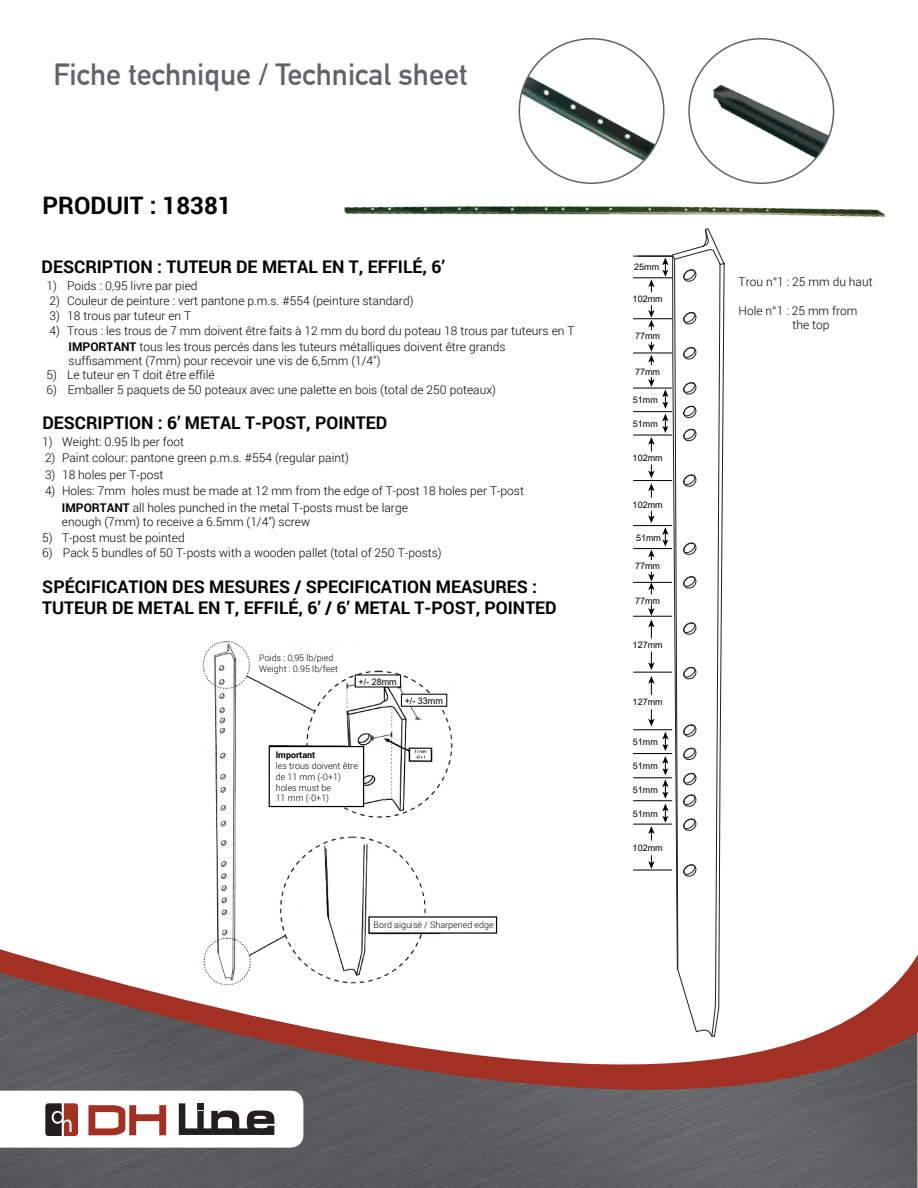
<style>
.page{position:relative;width:918px;height:1188px;background:#fff}
.page>*{position:absolute;margin:0;border:0;box-sizing:border-box;transform-origin:0 0}
.t1{font:700 30px "DIN Alternate";color:#626366}
.t2{font:700 24.15px "Roboto";color:#000}
.t3{font:700 17.4px/21px "Roboto";color:#000}
.t4{font:300 12px/15px "Roboto";color:#000}
.t5{font:300 9px/10.6px "Roboto";color:#000}
.t6{font:9px "Arial";color:#000}
.t7{font:700 9px "Roboto";color:#000}
.s1{font-weight:700}
</style>
<div class="page">
<img style="left:519px;top:46px;width:143px;height:137px">
<img style="left:691px;top:39px;width:143px;height:144px">
<img style="left:344px;top:206px;width:541px;height:11px">
<svg style="left:671px;top:228px;width:54px;height:578px"></svg>
<svg style="left:702px;top:229px;width:7px;height:19px"></svg>
<hr style="left:633px;top:318px;width:39px;height:1px;background:#000">
<hr style="left:633px;top:388px;width:39px;height:1px;background:#000">
<hr style="left:633px;top:411px;width:39px;height:1px;background:#000">
<hr style="left:633px;top:480px;width:39px;height:1px;background:#000">
<hr style="left:633px;top:525px;width:39px;height:1px;background:#000">
<hr style="left:633px;top:582px;width:39px;height:1px;background:#000">
<hr style="left:633px;top:672px;width:39px;height:1px;background:#000">
<hr style="left:633px;top:729px;width:39px;height:1px;background:#000">
<hr style="left:633px;top:548px;width:39px;height:1px;background:#000">
<hr style="left:633px;top:616px;width:39px;height:1px;background:#000">
<hr style="left:633px;top:435px;width:39px;height:1px;background:#000">
<hr style="left:633px;top:277px;width:39px;height:1px;background:#000">
<hr style="left:633px;top:353px;width:39px;height:1px;background:#000">
<hr style="left:633px;top:256px;width:39px;height:1px;background:#000">
<svg style="left:648px;top:550px;width:7px;height:10px"></svg>
<svg style="left:648px;top:572px;width:7px;height:22px"></svg>
<svg style="left:648px;top:377px;width:7px;height:10px"></svg>
<svg style="left:648px;top:342px;width:7px;height:23px"></svg>
<svg style="left:648px;top:306px;width:7px;height:24px"></svg>
<svg style="left:648px;top:279px;width:7px;height:13px"></svg>
<svg style="left:648px;top:437px;width:7px;height:14px"></svg>
<svg style="left:648px;top:652px;width:7px;height:18px"></svg>
<svg style="left:648px;top:605px;width:7px;height:33px"></svg>
<svg style="left:648px;top:710px;width:7px;height:16px"></svg>
<svg style="left:648px;top:676px;width:7px;height:19px"></svg>
<svg style="left:648px;top:511px;width:7px;height:12px"></svg>
<svg style="left:648px;top:465px;width:7px;height:32px"></svg>
<svg style="left:662px;top:255px;width:50px;height:551px"></svg>
<hr style="left:633px;top:777px;width:39px;height:1px;background:#000">
<hr style="left:633px;top:800px;width:39px;height:1px;background:#000">
<hr style="left:633px;top:753px;width:39px;height:1px;background:#000">
<img style="left:202px;top:641px;width:251px;height:165px">
<div style="left:275px;top:647px;width:139px;height:15px;background:#fff"></div>
<div style="left:401px;top:694px;width:46px;height:13px;background:#fff"></div>
<svg style="left:355px;top:674px;width:46px;height:14px"></svg>
<div style="left:269px;top:746px;width:95px;height:61px;background:#fff;border:1px solid #000"></div>
<svg style="left:0;top:806px;width:917px;height:382px"></svg>
<svg style="left:0;top:1091px;width:303px;height:57px"></svg>
<div style="left:197px;top:1103px;width:7px;height:6px;background:#231f20"></div>
<h1 class="t1" style="left:53px;top:52px;width:415px">Fiche technique / Technical sheet</h1>
<h2 class="t2" style="left:43px;top:188px;width:191px">PRODUIT : 18381</h2>
<h3 class="t3" style="left:42px;top:255px;width:405px">DESCRIPTION : TUTEUR DE METAL EN T, EFFILÉ, 6’</h3>
<p class="t4" style="left:46px;top:278px;width:153px">1) Poids : 0,95 livre par pied</p>
<p class="t4" style="left:49px;top:293px;width:366px">2) Couleur de peinture : vert pantone p.m.s. #554 (peinture standard)</p>
<p class="t4" style="left:49px;top:308px;width:143px">3) 18 trous par tuteur en T</p>
<p class="t4" style="left:69px;top:323px;width:507px;text-indent:-19px">4) Trous : les trous de 7 mm doivent être faits à 12 mm du bord du poteau 18 trous par tuteurs en T<br><span class="s1">IMPORTANT</span> tous les trous percés dans les tuteurs métalliques doivent être grands suffisamment (7mm) pour recevoir une vis de 6,5mm (1/4")</p>
<p class="t4" style="left:46px;top:367px;width:170px">5) Le tuteur en T doit être effilé</p>
<p class="t4" style="left:46px;top:382px;width:451px">6) Emballer 5 paquets de 50 poteaux avec une palette en bois (total de 250 poteaux)</p>
<h3 class="t3" style="left:42px;top:411px;width:346px">DESCRIPTION : 6’ METAL T-POST, POINTED</h3>
<p class="t4" style="left:42px;top:433px;width:144px">1) Weight: 0.95 lb per foot</p>
<p class="t4" style="left:45px;top:450px;width:305px">2) Paint colour: pantone green p.m.s. #554 (regular paint)</p>
<p class="t4" style="left:45px;top:466px;width:120px">3) 18 holes per T-post</p>
<p class="t4" style="left:62px;top:482px;width:464px;line-height:16.5px;text-indent:-17px">4) Holes: 7mm holes must be made at 12 mm from the edge of T-post 18 holes per T-post<br><span class="s1">IMPORTANT</span> all holes punched in the metal T-posts must be large</p>
<p class="t4" style="left:62px;top:514px;width:250px">enough (7mm) to receive a 6.5mm (1/4") screw</p>
<p class="t4" style="left:42px;top:530px;width:144px">5) T-post must be pointed</p>
<p class="t4" style="left:42px;top:545px;width:401px">6) Pack 5 bundles of 50 T-posts with a wooden pallet (total of 250 T-posts)</p>
<h3 class="t3" style="left:42px;top:575px;width:516px">SPÉCIFICATION DES MESURES / SPECIFICATION MEASURES :<br>TUTEUR DE METAL EN T, EFFILÉ, 6’ / 6’ METAL T-POST, POINTED</h3>
<p class="t5" style="left:259px;top:652px;width:80px">Poids : 0,95 lb/pied<br>Weight : 0.95 lb/feet</p>
<p class="t6" style="left:358px;top:675px;width:40px">+/- 28mm</p>
<p class="t6" style="left:405px;top:694px;width:40px">+/- 33mm</p>
<p class="t7" style="left:276px;top:749px;width:41px">Important</p>
<p class="t5" style="left:276px;top:760px;width:84px">les trous doivent être de 11 mm (-0+1) holes must be<br>11 mm (-0+1)</p>
<p class="t5" style="left:374px;top:920px;width:122px">Bord aiguisé / Sharpened edge</p>
<p class="t6" style="left:634px;top:261px;width:27px">25mm</p>
<p class="t6" style="left:633px;top:293px;width:32px">102mm</p>
<p class="t6" style="left:635px;top:330px;width:27px">77mm</p>
<p class="t6" style="left:635px;top:365px;width:27px">77mm</p>
<p class="t6" style="left:633px;top:394px;width:27px">51mm</p>
<p class="t6" style="left:633px;top:418px;width:27px">51mm</p>
<p class="t6" style="left:633px;top:452px;width:32px">102mm</p>
<p class="t6" style="left:633px;top:498px;width:32px">102mm</p>
<p class="t6" style="left:636px;top:531px;width:27px">51mm</p>
<p class="t6" style="left:635px;top:560px;width:27px">77mm</p>
<p class="t6" style="left:635px;top:594px;width:27px">77mm</p>
<p class="t6" style="left:633px;top:639px;width:32px">127mm</p>
<p class="t6" style="left:633px;top:695px;width:32px">127mm</p>
<p class="t6" style="left:633px;top:736px;width:27px">51mm</p>
<p class="t6" style="left:633px;top:760px;width:27px">51mm</p>
<p class="t6" style="left:633px;top:783px;width:27px">51mm</p>
<p class="t6" style="left:633px;top:808px;width:27px">51mm</p>
<p class="t6" style="left:633px;top:841px;width:32px">102mm</p>
<p class="t4" style="left:739px;top:274px;width:136px">Trou n°1 : 25 mm du haut</p>
<p class="t4" style="left:793px;top:303px;width:66px;line-height:14.4px;text-indent:-54px">Hole n°1 : 25 mm from the top</p>
</div>
